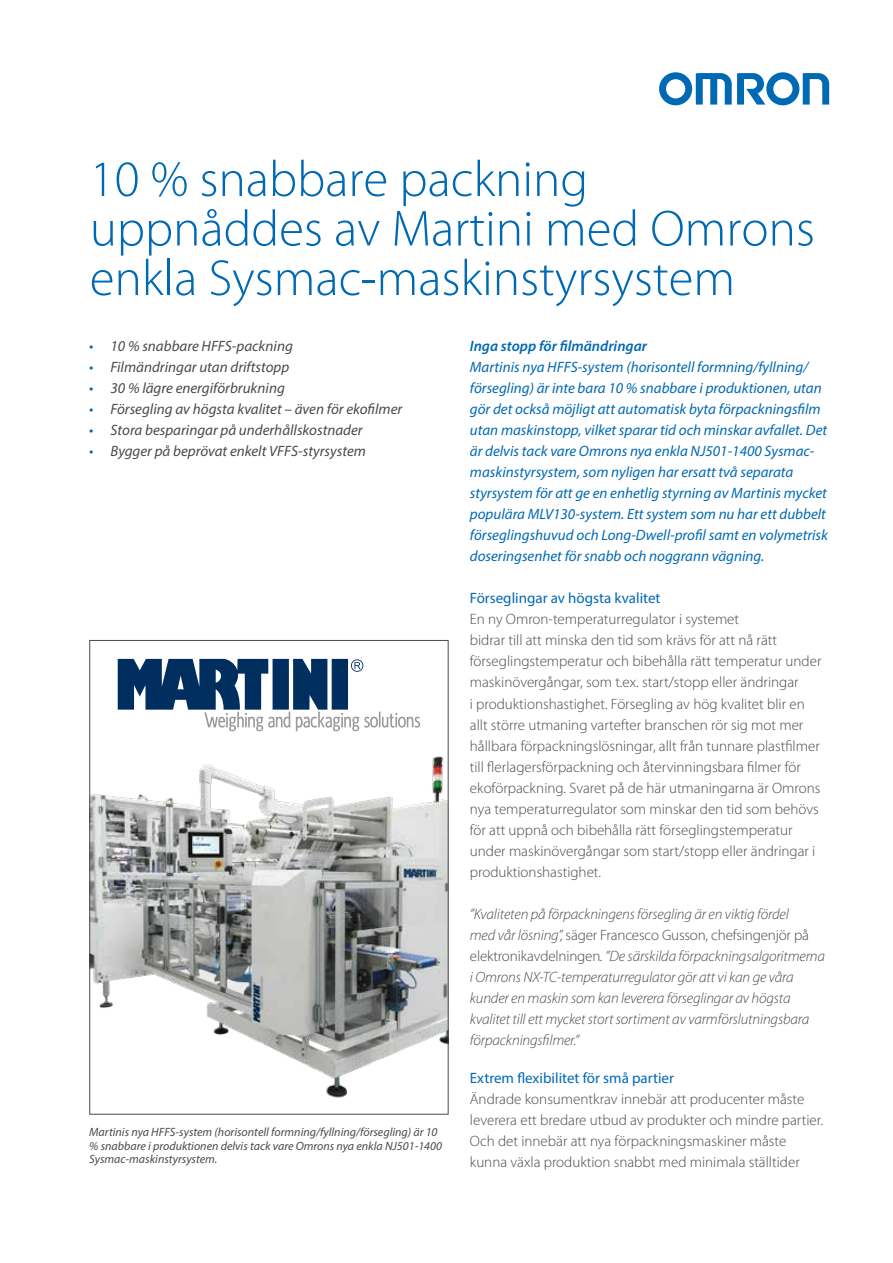
<style>
.page{position:relative;width:893px;height:1263px;background:#fff}
.page>*{position:absolute;margin:0;border:0;box-sizing:border-box;transform-origin:0 0}
.t1{font:300 51px/49.5px "Myriad Pro";color:#0069b4}
.t2{font:300 15px/21px "Myriad Pro";color:#4a4a49}
.t3{font:italic 15px/21px "Myriad Pro";color:#0069b4}
.t4{font:italic 300 15px/21px "Myriad Pro";letter-spacing:-.01em;color:#4a4a49}
.t5{font:italic 15px "Myriad Pro";color:#4a4a49}
.t6{font:15px "Myriad Pro";color:#0069b4}
.t7{font:italic 600 15px "Myriad Pro";color:#0069b4}
.t8{font:italic 12px/13.5px "Myriad Pro";color:#4a4a49}
.s1{color:#0069b4}
.s2{font-style:normal}
</style>
<div class="page">
<svg style="left:659px;top:72px;width:170px;height:33px"></svg>
<img style="left:91px;top:756px;width:356px;height:342px">
<svg style="left:118px;top:659px;width:302px;height:72px"></svg>
<h1 class="t1" style="left:90px;top:155px;width:727px">10 % snabbare packning uppnåddes av Martini med Omrons enkla Sysmac-maskinstyrsystem</h1>
<p class="t5" style="left:89px;top:337px;width:205px"><span class="s1">•</span> 10 % snabbare HFFS-packning</p>
<p class="t5" style="left:89px;top:358px;width:202px"><span class="s1">•</span> Filmändringar utan driftstopp</p>
<p class="t5" style="left:89px;top:379px;width:197px"><span class="s1">•</span> 30 % lägre energiförbrukning</p>
<p class="t5" style="left:89px;top:400px;width:314px"><span class="s1">•</span> Försegling av högsta kvalitet – även för ekofilmer</p>
<p class="t5" style="left:89px;top:421px;width:275px"><span class="s1">•</span> Stora besparingar på underhållskostnader</p>
<p class="t5" style="left:89px;top:442px;width:278px"><span class="s1">•</span> Bygger på beprövat enkelt VFFS-styrsystem</p>
<p class="t7" style="left:470px;top:337px;width:179px">Inga stopp för filmändringar</p>
<p class="t3" style="left:470px;top:357px;width:360px">Martinis nya HFFS-system (horisontell formning/fyllning/ försegling) är inte bara 10 % snabbare i produktionen, utan gör det också möjligt att automatisk byta förpackningsfilm utan maskinstopp, vilket sparar tid och minskar avfallet. Det är delvis tack vare Omrons nya enkla NJ501-1400 Sysmac&shy;maskinstyrsystem, som nyligen har ersatt två separata styrsystem för att ge en enhetlig styrning av Martinis mycket populära MLV130-system. Ett system som nu har ett dubbelt förseglingshuvud och Long-Dwell-profil samt en volymetrisk doseringsenhet för snabb och noggrann vägning.</p>
<p class="t6" style="left:470px;top:589px;width:192px">Förseglingar av högsta kvalitet</p>
<p class="t2" style="left:470px;top:609px;width:353px">En ny Omron-temperaturregulator i systemet<br>bidrar till att minska den tid som krävs för att nå rätt förseglingstemperatur och bibehålla rätt temperatur under maskinövergångar, som t.ex. start/stopp eller ändringar<br>i produktionshastighet. Försegling av hög kvalitet blir en allt större utmaning vartefter branschen rör sig mot mer hållbara förpackningslösningar, allt från tunnare plastfilmer till flerlagersförpackning och återvinningsbara filmer för ekoförpackning. Svaret på de här utmaningarna är Omrons nya temperaturregulator som minskar den tid som behövs för att uppnå och bibehålla rätt förseglingstemperatur under maskinövergångar som start/stopp eller ändringar i produktionshastighet.</p>
<p class="t4" style="left:470px;top:903px;width:357px">”Kvaliteten på förpackningens försegling är en viktig fördel<br>med vår lösning”, <span class="s2">säger Francesco Gusson, chefsingenjör på elektronikavdelningen</span>. ”De särskilda förpackningsalgoritmerna i Omrons NX-TC-temperaturregulator gör att vi kan ge våra kunder en maskin som kan leverera förseglingar av högsta kvalitet till ett mycket stort sortiment av varmförslutningsbara förpackningsfilmer.”</p>
<p class="t6" style="left:470px;top:1068px;width:206px">Extrem flexibilitet för små partier</p>
<p class="t2" style="left:470px;top:1088px;width:355px">Ändrade konsumentkrav innebär att producenter måste leverera ett bredare utbud av produkter och mindre partier.<br>Och det innebär att nya förpackningsmaskiner måste kunna växla produktion snabbt med minimala ställtider</p>
<p class="t8" style="left:89px;top:1125px;width:354px">Martinis nya HFFS-system (horisontell formning/fyllning/försegling) är 10 % snabbare i produktionen delvis tack vare Omrons nya enkla NJ501-1400<br>Sysmac-maskinstyrsystem.</p>
</div>
